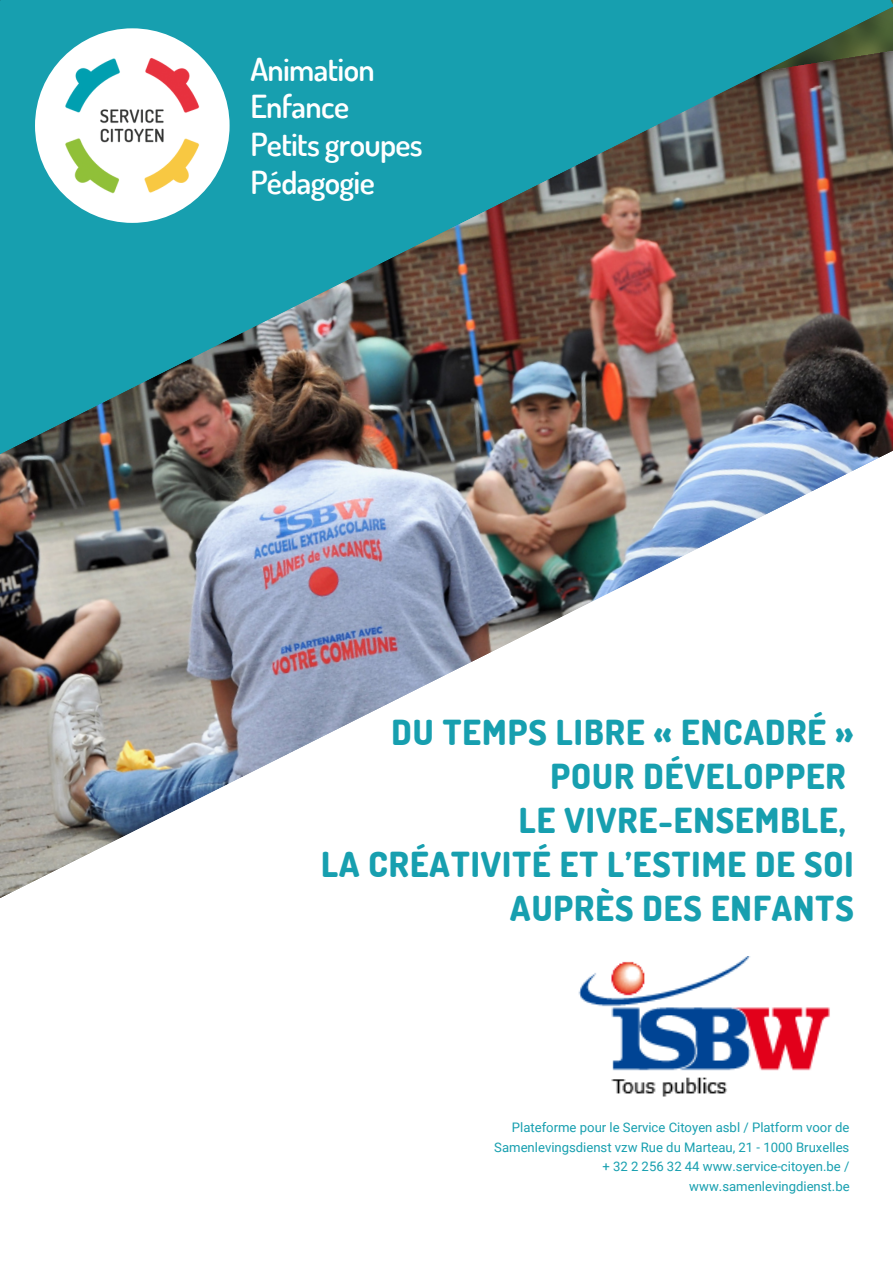
<style>
.page{position:relative;width:893px;height:1264px;background:#fff}
.page>*{position:absolute;margin:0;border:0;box-sizing:border-box;transform-origin:0 0}
.t1{font:800 34.5px/43.8px "Dosis";letter-spacing:.03em;color:#179faf;text-align:right}
.t2{font:600 31.8px "Dosis";letter-spacing:-.02em;color:#fff}
.t3{font:13.05px/19.6px "Roboto";color:#179faf;text-align:right}
</style>
<div class="page">
<img style="left:0;top:454px;width:886px;height:444px">
<img style="left:0;top:0;width:892px;height:454px">
<div style="left:35px;top:28px;width:194px;height:195px;background:#fff;border-radius:50%"></div>
<img style="left:65px;top:58px;width:135px;height:136px">
<img style="left:578px;top:956px;width:252px;height:141px">
<h2 class="t2" style="left:250px;top:48px;width:126px">Animation</h2>
<h2 class="t2" style="left:250px;top:85px;width:100px">Enfance</h2>
<h2 class="t2" style="left:250px;top:123px;width:174px">Petits groupes</h2>
<h2 class="t2" style="left:250px;top:161px;width:126px">Pédagogie</h2>
<h1 class="t1" style="left:321px;top:709px;width:534px">DU TEMPS LIBRE « ENCADRÉ »<br>POUR DÉVELOPPER<br>LE VIVRE-ENSEMBLE,<br>LA CRÉATIVITÉ ET L’ESTIME DE SOI<br>AUPRÈS DES ENFANTS</h1>
<p class="t3" style="left:494px;top:1117px;width:357px">Plateforme pour le Service Citoyen asbl / Platform voor de Samenlevingsdienst vzw Rue du Marteau, 21 - 1000 Bruxelles + 32 2 256 32 44 www.service-citoyen.be / www.samenlevingdienst.be</p>
</div>
